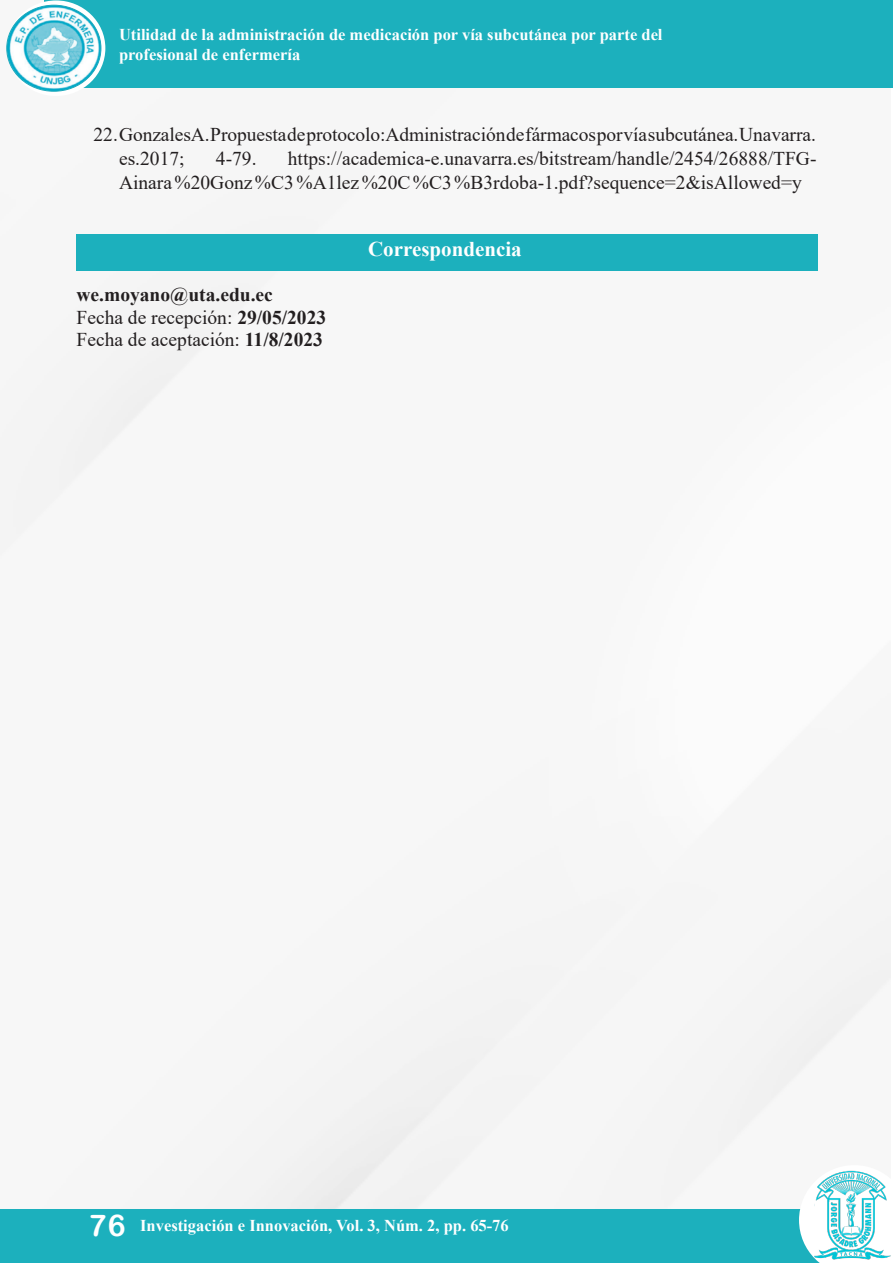
<style>
.page{position:relative;width:893px;height:1263px;background:#fff}
.page>*{position:absolute;margin:0;border:0;box-sizing:border-box;transform-origin:0 0}
.t1{font:700 21px "Times New Roman";color:#fff}
.t2{font:19.5px/24px "Times New Roman";color:#231f20}
.t3{font:700 19.5px "Times New Roman";color:#231f20}
.t4{font:700 16.5px/19.8px "Times New Roman";color:#fff}
.s1{font-weight:700}
.s2{font-family:"Arial Rounded MT Bold";font-weight:400;font-size:30px}
</style>
<div class="page">
<img style="left:0;top:40px;width:891px;height:1169px">
<div style="left:0;top:1209px;width:870px;height:54px;background:#1cb0bd"></div>
<svg style="left:799px;top:1165px;width:92px;height:87px"></svg>
<div style="left:44px;top:0;width:848px;height:88px;background:#1cb0bd"></div>
<svg style="left:7px;top:0;width:98px;height:96px"></svg>
<img style="left:7px;top:5px;width:94px;height:86px">
<img style="left:809px;top:1168px;width:82px;height:95px">
<div style="left:77px;top:234px;width:741px;height:36px;background:#1cb0bd"></div>
<p class="t4" style="left:119px;top:24px;width:545px">Utilidad de la administración de medicación por vía subcutánea por parte del profesional de enfermería</p>
<p class="t2" style="left:119px;top:122px;width:698px;text-indent:-26px">22.Gonzales A. Propuesta de protocolo: Administración de fármacos por vía subcutánea. Unavarra. es.2017;</p>
<p class="t2" style="left:119px;top:146px;width:699px;text-indent:169px">https://academica-e.unavarra.es/bitstream/handle/2454/26888/TFG-<br>Ainara%20Gonz%C3%A1lez%20C%C3%B3rdoba-1.pdf?sequence=2&amp;isAllowed=y</p>
<p class="t2" style="left:216px;top:146px;width:42px">4-79.</p>
<p class="t3" style="left:77px;top:281px;width:198px">we.moyano@uta.edu.ec</p>
<p class="t2" style="left:77px;top:305px;width:251px">Fecha de recepción: <span class="s1">29/05/2023</span></p>
<p class="t2" style="left:77px;top:327px;width:248px">Fecha de aceptación: <span class="s1">11/8/2023</span></p>
<p class="t1" style="left:368px;top:234px;width:155px">Correspondencia</p>
<p class="t4" style="left:88px;top:1215px;width:422px"><span class="s2">76</span> Investigación e Innovación, Vol. 3, Núm. 2, pp. 65-76</p>
</div>
